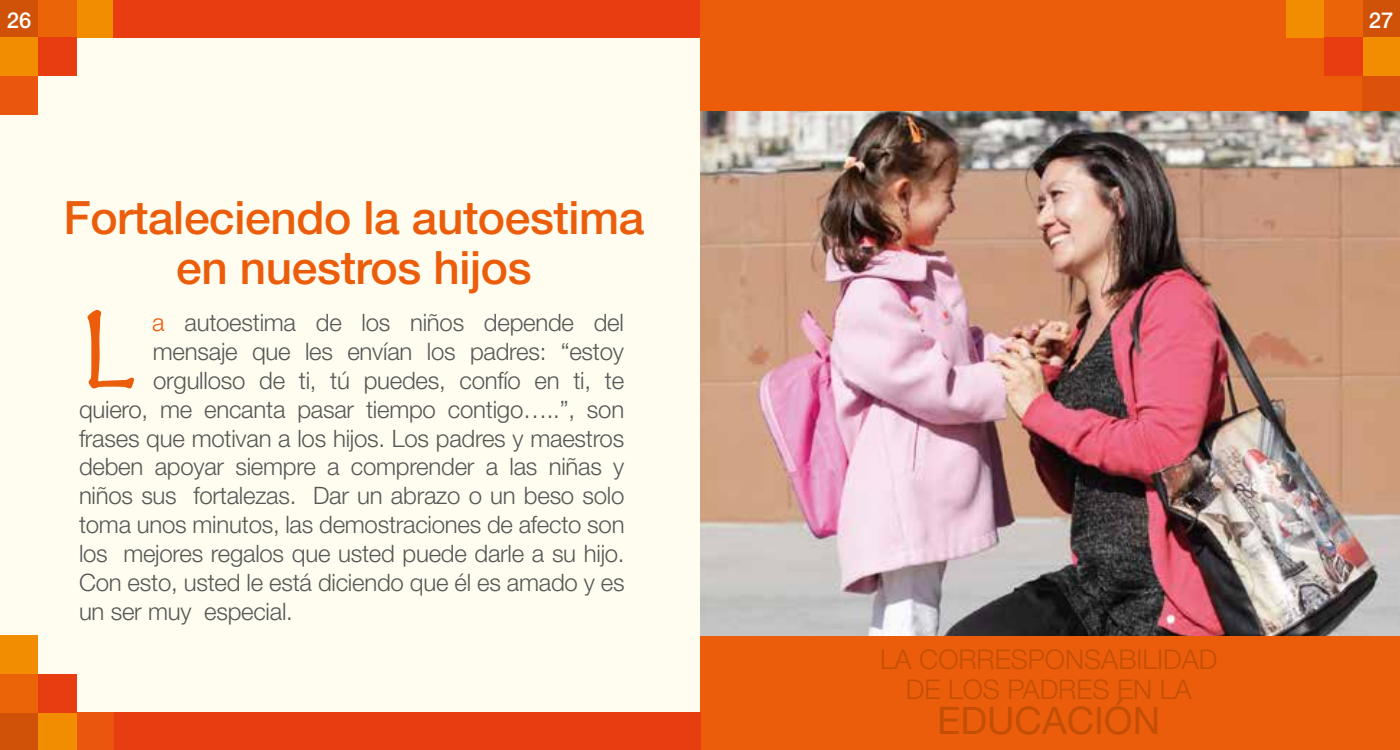
<style>
.page{position:relative;width:1400px;height:750px;background:#fff}
.page>*{position:absolute;margin:0;border:0;box-sizing:border-box;transform-origin:0 0}
.t1{font:125.6px "Herculanum";color:#eb5d0b}
.t2{font:500 46px/50px "Helvetica Neue LT Std";letter-spacing:-.01em;color:#eb5d0b;text-align:center}
.t3{font:38px "Helvetica Neue LT Std";color:#c34f06}
.t4{font:300 27.2px/30px "Helvetica Neue LT Std";color:#c34f06;text-align:center}
.t5{font:300 24px "Helvetica Neue LT Std";letter-spacing:-.01em;color:#575756}
.t6{font:500 22px "Helvetica Neue LT Std";color:#fff}
.s1{color:#eb5d0b}
</style>
<div class="page">
<div style="left:0;top:0;width:700px;height:749px;background:#fffdf0"></div>
<div style="left:700px;top:0;width:700px;height:115px;background:#eb5d0b"></div>
<div style="left:701px;top:635px;width:699px;height:114px;background:#eb5d0b"></div>
<div style="left:0;top:76px;width:38px;height:39px;background:#ea560d"></div>
<div style="left:0;top:0;width:38px;height:38px;background:#cf5208"></div>
<div style="left:76px;top:0;width:38px;height:38px;background:#f28c00"></div>
<div style="left:38px;top:0;width:38px;height:38px;background:#ec6408"></div>
<div style="left:0;top:38px;width:38px;height:38px;background:#f28c00"></div>
<div style="left:38px;top:38px;width:38px;height:38px;background:#e73d11"></div>
<div style="left:1363px;top:76px;width:37px;height:39px;background:#dd520b"></div>
<div style="left:1363px;top:0;width:37px;height:38px;background:#cf5208"></div>
<div style="left:1287px;top:0;width:38px;height:38px;background:#f28c00"></div>
<div style="left:1325px;top:0;width:38px;height:38px;background:#ec6408"></div>
<div style="left:1363px;top:38px;width:37px;height:38px;background:#f28c00"></div>
<div style="left:1325px;top:38px;width:38px;height:38px;background:#e73d11"></div>
<div style="left:76px;top:712px;width:39px;height:37px;background:#ea560d"></div>
<div style="left:0;top:712px;width:38px;height:37px;background:#cf5208"></div>
<div style="left:0;top:635px;width:38px;height:38px;background:#f28c00"></div>
<div style="left:0;top:673px;width:38px;height:39px;background:#ec6408"></div>
<div style="left:38px;top:712px;width:38px;height:37px;background:#f28c00"></div>
<div style="left:38px;top:673px;width:38px;height:39px;background:#e73d11"></div>
<div style="left:114px;top:0;width:586px;height:37px;background:#e73d11"></div>
<div style="left:114px;top:712px;width:587px;height:37px;background:#e73d11"></div>
<img style="left:701px;top:111px;width:699px;height:524px">
<p class="t6" style="left:7px;top:7px;width:26px">26</p>
<p class="t6" style="left:1369px;top:7px;width:26px">27</p>
<h2 class="t2" style="left:63px;top:192px;width:583px">Fortaleciendo la autoestima en nuestros hijos</h2>
<p class="t5" style="left:152px;top:308px;width:473px"><span class="s1">a</span> autoestima de los niños depende del</p>
<p class="t5" style="left:153px;top:337px;width:473px">mensaje que les envían los padres: “estoy</p>
<p class="t5" style="left:153px;top:365px;width:473px">orgulloso de ti, tú puedes, confío en ti, te</p>
<p class="t5" style="left:79px;top:394px;width:547px">quiero, me encanta pasar tiempo contigo…..”, son</p>
<p class="t5" style="left:79px;top:423px;width:547px">frases que motivan a los hijos. Los padres y maestros</p>
<p class="t5" style="left:79px;top:452px;width:547px">deben apoyar siempre a comprender a las niñas y</p>
<p class="t5" style="left:79px;top:481px;width:547px">niños sus fortalezas. Dar un abrazo o un beso solo</p>
<p class="t5" style="left:79px;top:509px;width:547px">toma unos minutos, las demostraciones de afecto son</p>
<p class="t5" style="left:79px;top:538px;width:547px">los mejores regalos que usted puede darle a su hijo.</p>
<p class="t5" style="left:79px;top:567px;width:547px">Con esto, usted le está diciendo que él es amado y es</p>
<p class="t5" style="left:79px;top:596px;width:215px">un ser muy especial.</p>
<h1 class="t1" style="left:73px;top:269px;width:67px">L</h1>
<p class="t4" style="left:880px;top:643px;width:339px">LA CORRESPONSABILIDAD<br>DE LOS PADRES EN LA</p>
<h3 class="t3" style="left:937px;top:697px;width:225px">EDUCACIÓN</h3>
</div>
